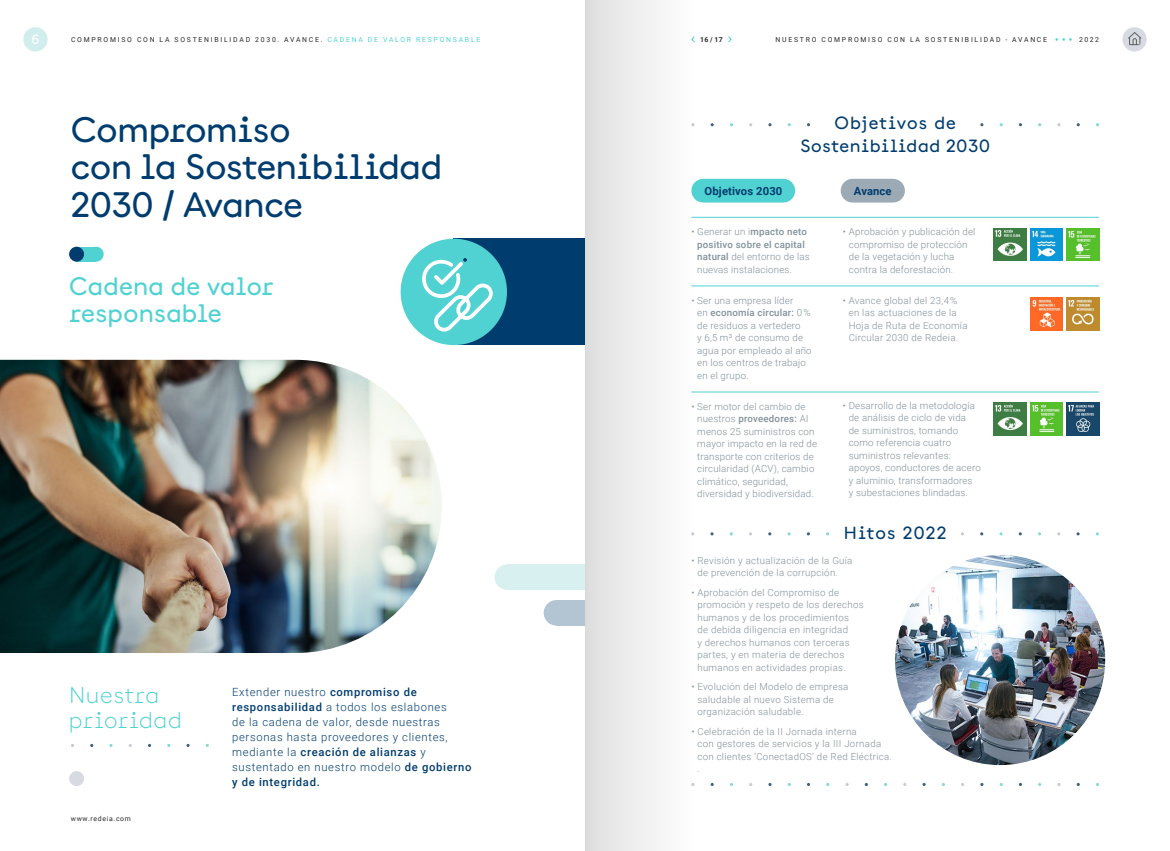
<style>
.page{position:relative;width:1170px;height:851px;background:#fff}
.page>*{position:absolute;margin:0;border:0;box-sizing:border-box;transform-origin:0 0}
.t1{font:500 35px/37.5px "Documan";color:#003c6e}
.t2{font:500 25px/27.5px "Documan";letter-spacing:.015em;color:#50d2d2}
.t3{font:300 22.5px/25px "Documan";letter-spacing:.04em;color:#50d2d2}
.t4{font:500 17.5px/22.5px "Documan";letter-spacing:.055em;color:#003c6e;text-align:center}
.t5{font:500 17.5px "Documan";letter-spacing:.075em;color:#003c6e}
.t6{font:500 13.12px "Documan";color:#fff}
.t7{font:300 11.25px/15px "Roboto";letter-spacing:.06em;color:#003c6e}
.t8{font:700 11.25px "Roboto";letter-spacing:.01em;color:#003c6e}
.t9{font:300 9.75px/12.5px "Roboto";letter-spacing:.02em;color:#81919b}
.t10{font:6.88px "Roboto";letter-spacing:.255em;color:#282827}
.t11{font:6.88px "Roboto";letter-spacing:.1em;color:#282827}
.t12{font:700 6.88px "Roboto";color:#282827}
.s1{color:#50d2d2}
.s2{font-family:"Documan";font-weight:300;font-size:10px;color:#50d2d2}
.s3{font-weight:500}
</style>
<div class="page">
<div style="left:1122px;top:27px;width:24px;height:24px;background:#d7dae2;border-radius:50%"></div>
<svg style="left:1128px;top:32px;width:13px;height:13px"></svg>
<hr style="left:691px;top:392px;width:407px;height:1px;background:#50d2d2">
<hr style="left:691px;top:217px;width:407px;height:1px;background:#50d2d2">
<hr style="left:691px;top:286px;width:407px;height:1px;background:#50d2d2">
<div style="left:852px;top:179px;width:41px;height:23px;background:#9baab4"></div>
<div style="left:703px;top:179px;width:80px;height:23px;background:#50d2d2"></div>
<div style="left:23px;top:27px;width:25px;height:24px;background:#d1eded;border-radius:50%"></div>
<svg style="left:728px;top:36px;width:4px;height:7px"></svg>
<div style="left:454px;top:239px;width:131px;height:106px;background:#003c6e"></div>
<div style="left:400px;top:239px;width:107px;height:106px;background:#50d2d2;border-radius:50%"></div>
<div style="left:89px;top:247px;width:15px;height:14px;background:#50d2d2;border-radius:50%"></div>
<div style="left:77px;top:247px;width:19px;height:14px;background:#50d2d2"></div>
<div style="left:69px;top:247px;width:15px;height:14px;background:#003c6e;border-radius:50%"></div>
<svg style="left:420px;top:258px;width:74px;height:78px"></svg>
<img style="left:0;top:360px;width:442px;height:293px">
<div style="left:494px;top:564px;width:26px;height:25px;background:#d8f0f0;border-radius:50%"></div>
<div style="left:507px;top:564px;width:78px;height:25px;background:#d8f0f0"></div>
<div style="left:543px;top:600px;width:26px;height:25px;background:#b3c5d3;border-radius:50%"></div>
<div style="left:556px;top:600px;width:29px;height:25px;background:#b3c5d3"></div>
<div style="left:585px;top:0;width:109px;height:850px;background:linear-gradient(to right,#dfdfdf,#fff)"></div>
<img style="left:993px;top:228px;width:33px;height:33px">
<img style="left:1066px;top:228px;width:32px;height:33px">
<img style="left:1030px;top:228px;width:32px;height:33px">
<img style="left:1066px;top:297px;width:32px;height:33px">
<img style="left:1030px;top:297px;width:32px;height:33px">
<img style="left:993px;top:403px;width:33px;height:32px">
<img style="left:1066px;top:403px;width:32px;height:32px">
<img style="left:1030px;top:403px;width:32px;height:32px">
<img style="left:894px;top:555px;width:210px;height:210px;border-radius:105px">
<div style="left:69px;top:771px;width:15px;height:14px;background:#d7dae2;border-radius:50%"></div>
<h3 class="t6" style="left:32px;top:28px;width:9px">6</h3>
<p class="t10" style="left:71px;top:34px;width:411px">COMPROMISO CON LA SOSTENIBILIDAD 2030. AVANCE. <span class="s1">CADENA DE VALOR RESPONSABLE</span></p>
<p class="t12" style="left:700px;top:34px;width:24px">16 / 17</p>
<p class="t10" style="left:775px;top:34px;width:325px">NUESTRO COMPROMISO CON LA SOSTENIBILIDAD - AVANCE <span class="s2">• • •</span> 2022</p>
<h1 class="t1" style="left:71px;top:105px;width:372px">Compromiso<br>con la Sostenibilidad<br>2030 / Avance</h1>
<h2 class="t2" style="left:69px;top:269px;width:206px">Cadena de valor responsable</h2>
<h3 class="t3" style="left:69px;top:679px;width:114px">Nuestra prioridad</h3>
<p class="t11" style="left:71px;top:813px;width:62px">www.redeia.com</p>
<p class="t7" style="left:232px;top:684px;width:241px">Extender nuestro <span class="s3">compromiso de responsabilidad</span> a todos los eslabones<br>de la cadena de valor, desde nuestras personas hasta proveedores y clientes, mediante la <span class="s3">creación de alianzas</span> y sustentado en nuestro modelo <span class="s3">de gobierno y de integridad.</span></p>
<p class="t8" style="left:704px;top:183px;width:79px">Objetivos 2030</p>
<h3 class="t4" style="left:800px;top:109px;width:191px">Objetivos de<br>Sostenibilidad 2030</h3>
<p class="t8" style="left:853px;top:183px;width:39px">Avance</p>
<p class="t9" style="left:697px;top:225px;width:114px;text-indent:-6px">• Generar un i<span class="s3">mpacto neto positivo sobre el capital natural</span> del entorno de las nuevas instalaciones.</p>
<p class="t9" style="left:697px;top:293px;width:116px;text-indent:-6px">• Ser una empresa líder<br>en <span class="s3">economía circular:</span> 0% de residuos a vertedero<br>y 6,5 m³ de consumo de agua por empleado al año en los centros de trabajo en el grupo.</p>
<p class="t9" style="left:697px;top:399px;width:121px;text-indent:-6px">• Ser motor del cambio de nuestros <span class="s3">proveedores:</span> Al menos 25 suministros con mayor impacto en la red de transporte con criterios de circularidad (ACV), cambio climático, seguridad, diversidad y biodiversidad.</p>
<p class="t9" style="left:848px;top:225px;width:128px;text-indent:-6px">• Aprobación y publicación del compromiso de protección de la vegetación y lucha contra la deforestación.</p>
<p class="t9" style="left:848px;top:293px;width:120px;text-indent:-6px">• Avance global del 23,4% en las actuaciones de la<br>Hoja de Ruta de Economía<br>Circular 2030 de Redeia.</p>
<p class="t9" style="left:848px;top:398px;width:134px;text-indent:-6px">• Desarrollo de la metodología de análisis de ciclo de vida<br>de suministros, tomando como referencia cuatro suministros relevantes: apoyos, conductores de acero y aluminio, transformadores<br>y subestaciones blindadas.</p>
<h3 class="t5" style="left:843px;top:517px;width:104px">Hitos 2022</h3>
<p class="t9" style="left:697px;top:553px;width:156px;text-indent:-6px">• Revisión y actualización de la Guía de prevención de la corrupción.</p>
<p class="t9" style="left:697px;top:585px;width:168px;text-indent:-6px">• Aprobación del Compromiso de promoción y respeto de los derechos humanos y de los procedimientos<br>de debida diligencia en integridad<br>y derechos humanos con terceras partes, y en materia de derechos humanos en actividades propias.</p>
<p class="t9" style="left:697px;top:680px;width:152px;text-indent:-6px">• Evolución del Modelo de empresa saludable al nuevo Sistema de organización saludable.</p>
<p class="t9" style="left:697px;top:724px;width:196px;text-indent:-6px">• Celebración de la II Jornada interna<br>con gestores de servicios y la III Jornada con clientes ‘ConectadOS’ de Red Eléctrica. .</p>
</div>
